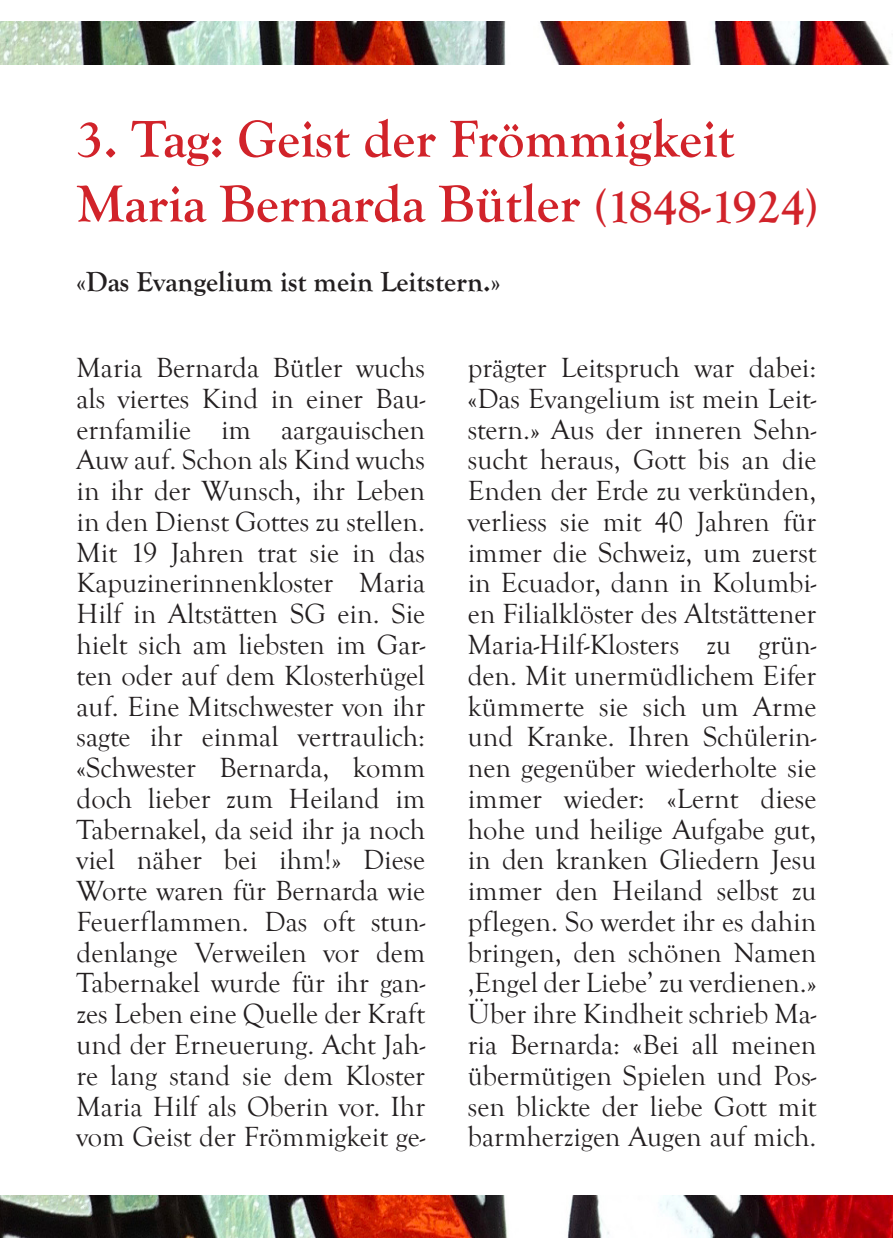
<style>
.page{position:relative;width:893px;height:1259px;background:#fff}
.page>*{position:absolute;margin:0;border:0;box-sizing:border-box;transform-origin:0 0}
.t1{font:700 54px "Goudy Old Style T";color:#d1232a}
.t2{font:28.5px/30.9px "Goudy Old Style T";color:#231f20;text-align:justify}
.t3{font:700 28.5px "Goudy Old Style T";color:#231f20}
.s1{font-size:48px}
</style>
<div class="page">
<img style="left:0;top:22px;width:891px;height:42px">
<img style="left:0;top:1195px;width:893px;height:42px">
<p class="t1" style="left:77px;top:109px;width:659px">3. Tag: Geist der Frömmigkeit</p>
<p class="t1" style="left:77px;top:174px;width:744px">Maria Bernarda Bütler <span class="s1">(1848-1924)</span></p>
<p class="t3" style="left:77px;top:266px;width:425px">«Das Evangelium ist mein Leitstern.»</p>
<p class="t2" style="left:77px;top:353px;width:350px">Maria Bernarda Bütler wuchs als viertes Kind in einer Bau&shy;ernfamilie im aargauischen Auw auf. Schon als Kind wuchs in ihr der Wunsch, ihr Leben in den Dienst Gottes zu stellen.<br>Mit 19 Jahren trat sie in das Kapuzinerinnenkloster Maria Hilf in Altstätten SG ein. Sie hielt sich am liebsten im Gar&shy;ten oder auf dem Klosterhügel auf. Eine Mitschwester von ihr sagte ihr einmal vertraulich: «Schwester Bernarda, komm doch lieber zum Heiland im Tabernakel, da seid ihr ja noch viel näher bei ihm!» Diese Worte waren für Bernarda wie Feuerflammen. Das oft stun&shy;denlange Verweilen vor dem Tabernakel wurde für ihr gan&shy;zes Leben eine Quelle der Kraft und der Erneuerung. Acht Jah&shy;re lang stand sie dem Kloster Maria Hilf als Oberin vor. Ihr vom Geist der Frömmigkeit ge-</p>
<p class="t2" style="left:468px;top:353px;width:350px">prägter Leitspruch war dabei: «Das Evangelium ist mein Leit&shy;stern.» Aus der inneren Sehn&shy;sucht heraus, Gott bis an die Enden der Erde zu verkünden, verliess sie mit 40 Jahren für immer die Schweiz, um zuerst in Ecuador, dann in Kolumbi&shy;en Filialklöster des Altstättener Maria-Hilf-Klosters zu grün&shy;den. Mit unermüdlichem Eifer kümmerte sie sich um Arme und Kranke. Ihren Schülerin&shy;nen gegenüber wiederholte sie immer wieder: «Lernt diese hohe und heilige Aufgabe gut, in den kranken Gliedern Jesu immer den Heiland selbst zu pflegen. So werdet ihr es dahin bringen, den schönen Namen ‚Engel der Liebe’ zu verdienen.» Über ihre Kindheit schrieb Ma&shy;ria Bernarda: «Bei all meinen übermütigen Spielen und Pos&shy;sen blickte der liebe Gott mit barmherzigen Augen auf mich.</p>
</div>
